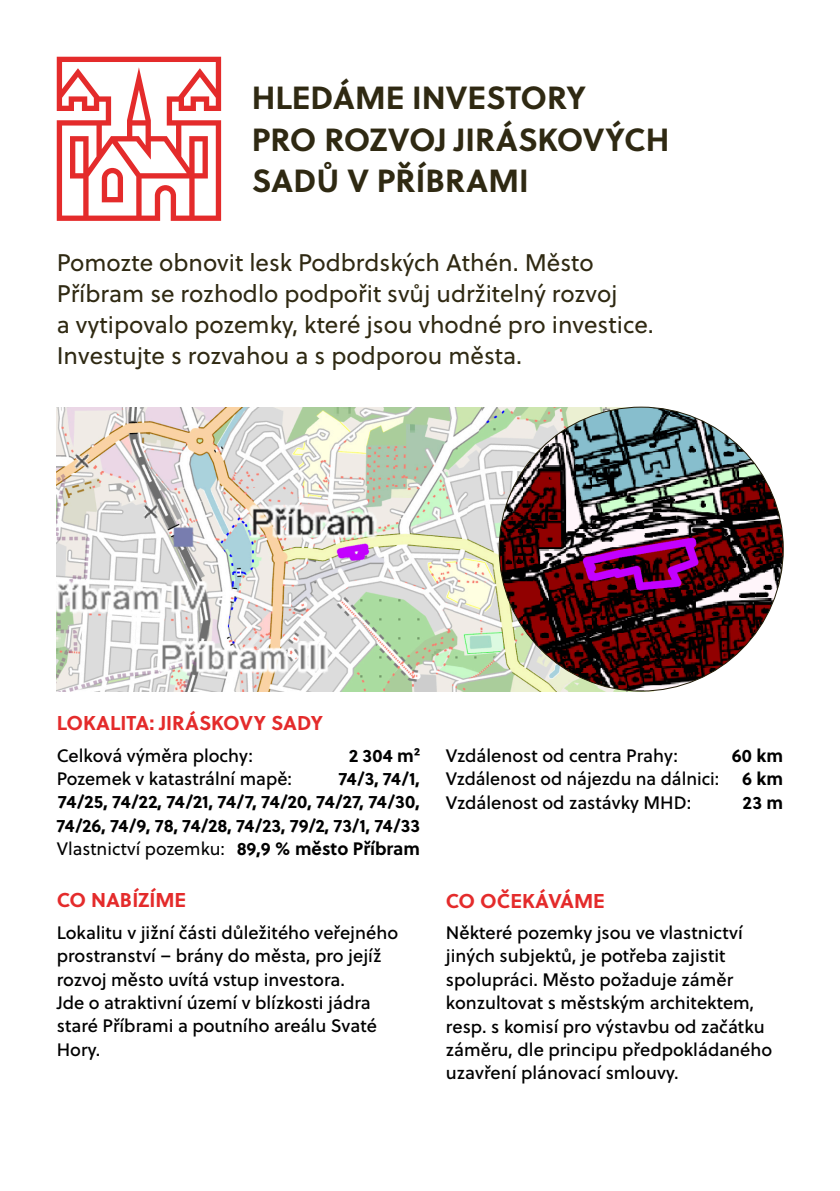
<style>
.page{position:relative;width:840px;height:1191px;background:#fff}
.page>*{position:absolute;margin:0;border:0;box-sizing:border-box;transform-origin:0 0}
.t1{font:700 32px "Soleil";color:#2f2912}
.t2{font:24px "Soleil";color:#2f2912}
.t3{font:700 20px "Soleil";color:#e42b2b}
.t4{font:18px "Soleil";color:#000}
.t5{font:700 18px "Soleil";color:#000}
.t6{font:700 18px "Soleil";letter-spacing:-.025em;color:#000}
.t7{font:18px "Soleil";color:#000}
</style>
<div class="page">
<svg style="left:57px;top:57px;width:164px;height:164px"></svg>
<img style="left:57px;top:407px;width:602px;height:284px">
<img style="left:499px;top:407px;width:283px;height:284px;border-radius:50%">
<p class="t1" style="left:251px;top:85px;width:335px">HLEDÁME INVESTORY</p>
<p class="t1" style="left:251px;top:127px;width:419px">PRO ROZVOJ JIRÁSKOVÝCH</p>
<p class="t1" style="left:251px;top:168px;width:278px">SADŮ V PŘÍBRAMI</p>
<p class="t2" style="left:57px;top:253px;width:538px">Pomozte obnovit lesk Podbrdských Athén. Město</p>
<p class="t2" style="left:57px;top:284px;width:562px">Příbram se rozhodlo podpořit svůj udržitelný rozvoj</p>
<p class="t2" style="left:57px;top:315px;width:598px">a vytipovalo pozemky, které jsou vhodné pro investice.</p>
<p class="t2" style="left:57px;top:346px;width:467px">Investujte s rozvahou a s podporou města.</p>
<p class="t3" style="left:57px;top:715px;width:267px">LOKALITA: JIRÁSKOVY SADY</p>
<p class="t4" style="left:57px;top:748px;width:197px">Celková výměra plochy:</p>
<p class="t5" style="left:348px;top:748px;width:73px">2 304 m²</p>
<p class="t4" style="left:57px;top:771px;width:236px">Pozemek v katastrální mapě:</p>
<p class="t5" style="left:338px;top:771px;width:83px">74/3, 74/1,</p>
<p class="t6" style="left:58px;top:795px;width:363px">74/25, 74/22, 74/21, 74/7, 74/20, 74/27, 74/30,</p>
<p class="t5" style="left:57px;top:818px;width:364px">74/26, 74/9, 78, 74/28, 74/23, 79/2, 73/1, 74/33</p>
<p class="t7" style="left:57px;top:841px;width:170px">Vlastnictví pozemku:</p>
<p class="t5" style="left:236px;top:841px;width:185px">89,9 % město Příbram</p>
<p class="t3" style="left:57px;top:892px;width:131px">CO NABÍZÍME</p>
<p class="t4" style="left:57px;top:925px;width:343px">Lokalitu v jižní části důležitého veřejného</p>
<p class="t4" style="left:57px;top:948px;width:326px">prostranství – brány do města, pro jejíž</p>
<p class="t4" style="left:57px;top:972px;width:289px">rozvoj město uvítá vstup investora.</p>
<p class="t4" style="left:57px;top:995px;width:315px">Jde o atraktivní území v blízkosti jádra</p>
<p class="t4" style="left:57px;top:1018px;width:321px">staré Příbrami a poutního areálu Svaté</p>
<p class="t4" style="left:57px;top:1042px;width:45px">Hory.</p>
<p class="t4" style="left:445px;top:748px;width:233px">Vzdálenost od centra Prahy:</p>
<p class="t5" style="left:731px;top:748px;width:53px">60 km</p>
<p class="t4" style="left:445px;top:772px;width:275px">Vzdálenost od nájezdu na dálnici:</p>
<p class="t5" style="left:741px;top:772px;width:43px">6 km</p>
<p class="t4" style="left:445px;top:795px;width:246px">Vzdálenost od zastávky MHD:</p>
<p class="t5" style="left:742px;top:795px;width:42px">23 m</p>
<p class="t3" style="left:445px;top:892px;width:160px">CO OČEKÁVÁME</p>
<p class="t4" style="left:445px;top:925px;width:298px">Některé pozemky jsou ve vlastnictví</p>
<p class="t4" style="left:445px;top:949px;width:281px">jiných subjektů, je potřeba zajistit</p>
<p class="t4" style="left:445px;top:972px;width:288px">spolupráci. Město požaduje záměr</p>
<p class="t4" style="left:445px;top:995px;width:310px">konzultovat s městským architektem,</p>
<p class="t4" style="left:445px;top:1019px;width:320px">resp. s komisí pro výstavbu od začátku</p>
<p class="t4" style="left:445px;top:1042px;width:327px">záměru, dle principu předpokládaného</p>
<p class="t4" style="left:445px;top:1066px;width:234px">uzavření plánovací smlouvy.</p>
</div>
